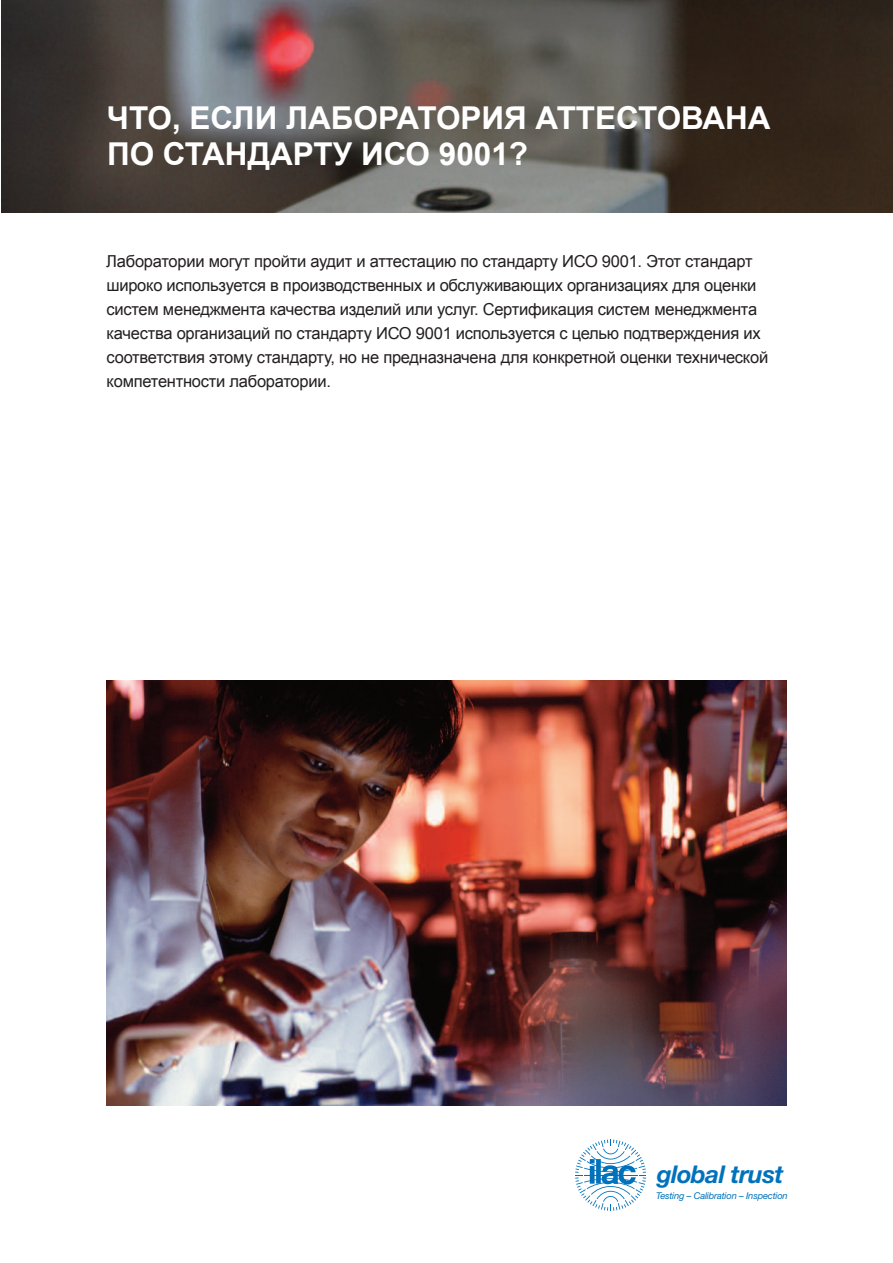
<style>
.page{position:relative;width:893px;height:1263px;background:#fff}
.page>*{position:absolute;margin:0;border:0;box-sizing:border-box;transform-origin:0 0}
.t1{font:700 31.5px/36px "Arial";color:#fff}
.t2{font:italic 700 24.45px "Helvetica Neue";letter-spacing:-.025em;color:#0072bc}
.t3{font:16.5px/24px "Arial";letter-spacing:-.015em;color:#231f20}
.t4{font:italic 9.3px "Helvetica Neue";letter-spacing:-.02em;color:#0072bc}
</style>
<div class="page">
<svg style="left:575px;top:1139px;width:71px;height:72px"></svg>
<img style="left:1px;top:0;width:892px;height:213px">
<img style="left:106px;top:680px;width:681px;height:426px">
<h1 class="t1" style="left:107px;top:100px;width:665px">ЧТО, ЕСЛИ ЛАБОРАТОРИЯ АТТЕСТОВАНА<br>ПО СТАНДАРТУ ИСО 9001?</h1>
<p class="t3" style="left:106px;top:249px;width:663px">Лаборатории могут пройти аудит и аттестацию по стандарту ИСО 9001. Этот стандарт широко используется в производственных и обслуживающих организациях для оценки систем менеджмента качества изделий или услуг. Сертификация систем менеджмента качества организаций по стандарту ИСО 9001 используется с целью подтверждения их соответствия этому стандарту, но не предназначена для конкретной оценки технической компетентности лаборатории.</p>
<h2 class="t2" style="left:657px;top:1166px;width:128px">global trust</h2>
<p class="t4" style="left:656px;top:1193px;width:133px">Testing – Calibration – Inspection</p>
</div>
